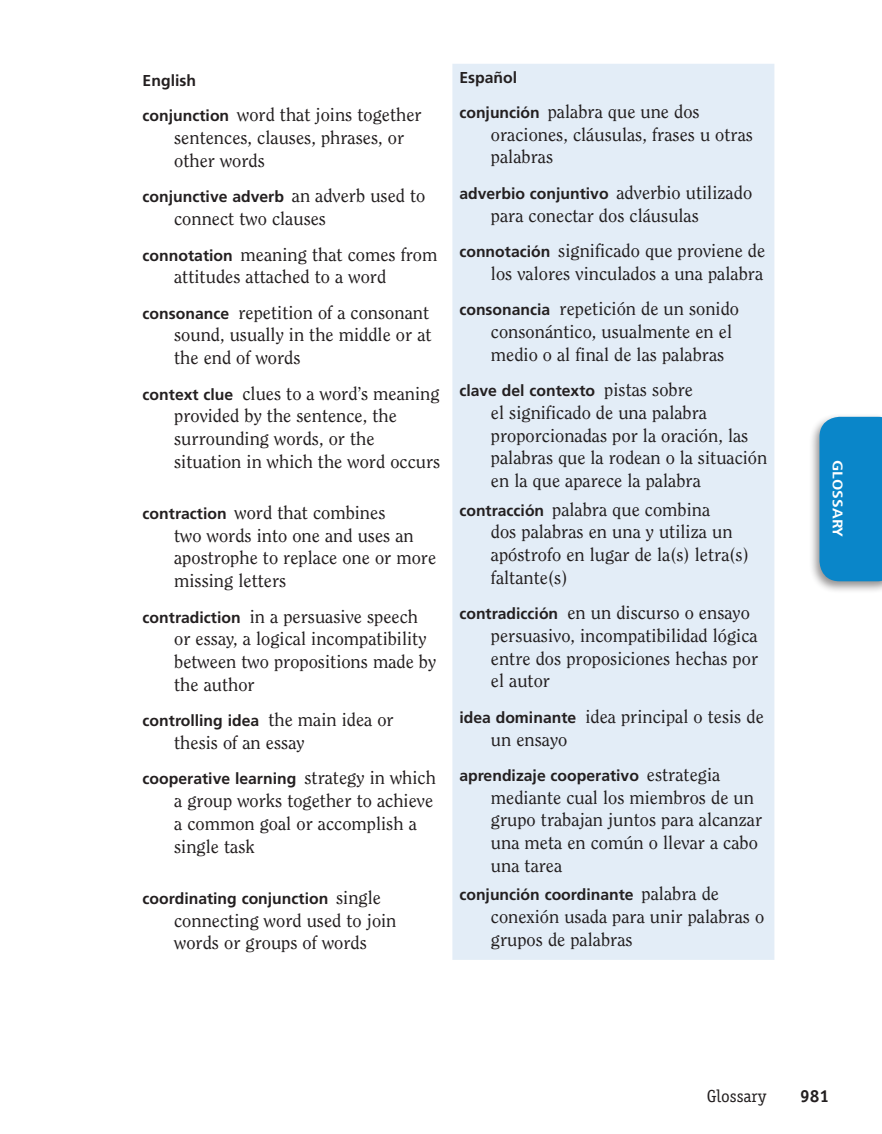
<style>
.page{position:relative;width:882px;height:1134px;background:#fff}
.page>*{position:absolute;margin:0;border:0;box-sizing:border-box;transform-origin:0 0}
.t1{font:18.38px/22.8px "Clearface";color:#231f20}
.t2{font:17.5px "Officina Serif";color:#231f20}
.t3{font:700 17.5px "Officina Sans";color:#231f20}
.t4{font:700 15.75px "Frutiger";color:#231f20}
.t5{font:700 condensed 14px "Frutiger";color:#fff;scale:1.25 1}
.s1{font-family:"Frutiger";font-weight:700;font-size:15.75px}
.s2{font-family:"Clearface";font-weight:400;font-size:18.38px}
</style>
<div class="page">
<div style="left:808px;top:413px;width:74px;height:181px;background:#231f20;opacity:.5"></div>
<div style="left:819px;top:417px;width:63px;height:164px;background:#0a86c9"></div>
<div style="left:452px;top:64px;width:322px;height:896px;background:#e3edf7"></div>
<p class="t4" style="left:143px;top:71px;width:55px">English</p>
<p class="t4" style="left:459px;top:68px;width:59px">Español</p>
<p class="t1" style="left:174px;top:103px;width:249px;text-indent:-31px"><span class="s1">conjunction</span> word that joins together sentences, clauses, phrases, or other words</p>
<p class="t1" style="left:491px;top:100px;width:264px;text-indent:-32px"><span class="s1">conjunción</span> palabra que une dos oraciones, cláusulas, frases u otras palabras</p>
<p class="t4" style="left:143px;top:188px;width:284px">conjunctive adverb <span class="s2">an adverb used to</span></p>
<p class="t1" style="left:174px;top:207px;width:153px">connect two clauses</p>
<p class="t4" style="left:459px;top:184px;width:294px">adverbio conjuntivo <span class="s2">adverbio utilizado</span></p>
<p class="t1" style="left:491px;top:204px;width:210px">para conectar dos cláusulas</p>
<p class="t1" style="left:174px;top:242px;width:265px;text-indent:-31px"><span class="s1">connotation</span> meaning that comes from attitudes attached to a word</p>
<p class="t1" style="left:459px;top:239px;width:307px;text-align:right"><span class="s1">connotación</span> significado que proviene de los valores vinculados a una palabra</p>
<p class="t1" style="left:174px;top:301px;width:259px;text-indent:-32px"><span class="s1">consonance</span> repetition of a consonant sound, usually in the middle or at the end of words</p>
<p class="t1" style="left:491px;top:297px;width:250px;text-indent:-32px"><span class="s1">consonancia</span> repetición de un sonido consonántico, usualmente en el medio o al final de las palabras</p>
<p class="t1" style="left:174px;top:382px;width:268px;text-indent:-31px"><span class="s1">context clue</span> clues to a word’s meaning provided by the sentence, the surrounding words, or the situation in which the word occurs</p>
<p class="t4" style="left:459px;top:381px;width:235px">clave del contexto <span class="s2">pistas sobre</span></p>
<p class="t1" style="left:491px;top:401px;width:278px">el significado de una palabra proporcionadas por la oración, las palabras que la rodean o la situación en la que aparece la palabra</p>
<p class="t1" style="left:174px;top:501px;width:264px;text-indent:-32px"><span class="s1">contraction</span> word that combines<br>two words into one and uses an apostrophe to replace one or more missing letters</p>
<p class="t1" style="left:491px;top:497px;width:259px;text-indent:-32px"><span class="s1">contracción</span> palabra que combina<br>dos palabras en una y utiliza un apóstrofo en lugar de la(s) letra(s) faltante(s)</p>
<p class="t1" style="left:174px;top:605px;width:264px;text-indent:-31px"><span class="s1">contradiction</span> in a persuasive speech or essay, a logical incompatibility between two propositions made by the author</p>
<p class="t1" style="left:491px;top:601px;width:269px;text-indent:-31px"><span class="s1">contradicción</span> en un discurso o ensayo persuasivo, incompatibilidad lógica entre dos proposiciones hechas por el autor</p>
<p class="t4" style="left:143px;top:712px;width:253px">controlling idea <span class="s2">the main idea or</span></p>
<p class="t1" style="left:174px;top:731px;width:132px">thesis of an essay</p>
<p class="t1" style="left:491px;top:705px;width:274px;text-indent:-31px"><span class="s1">idea dominante</span> idea principal o tesis de un ensayo</p>
<p class="t4" style="left:143px;top:770px;width:295px">cooperative learning <span class="s2">strategy in which</span></p>
<p class="t1" style="left:174px;top:789px;width:260px">a group works together to achieve a common goal or accomplish a single task</p>
<p class="t4" style="left:143px;top:889px;width:240px">coordinating conjunction <span class="s2">single</span></p>
<p class="t1" style="left:174px;top:909px;width:224px">connecting word used to join words or groups of words</p>
<p class="t4" style="left:459px;top:766px;width:262px">aprendizaje cooperativo <span class="s2">estrategia</span></p>
<p class="t1" style="left:491px;top:786px;width:273px">mediante cual los miembros de un grupo trabajan juntos para alcanzar una meta en común o llevar a cabo una tarea</p>
<p class="t4" style="left:459px;top:886px;width:261px">conjunción coordinante <span class="s2">palabra de</span></p>
<p class="t1" style="left:491px;top:905px;width:275px">conexión usada para unir palabras o grupos de palabras</p>
<p class="t5" style="left:846px;top:460px;width:63px;rotate:90deg">GLOSSARY</p>
<p class="t2" style="left:707px;top:1086px;width:61px">Glossary</p>
<p class="t3" style="left:800px;top:1085px;width:31px">981</p>
</div>
